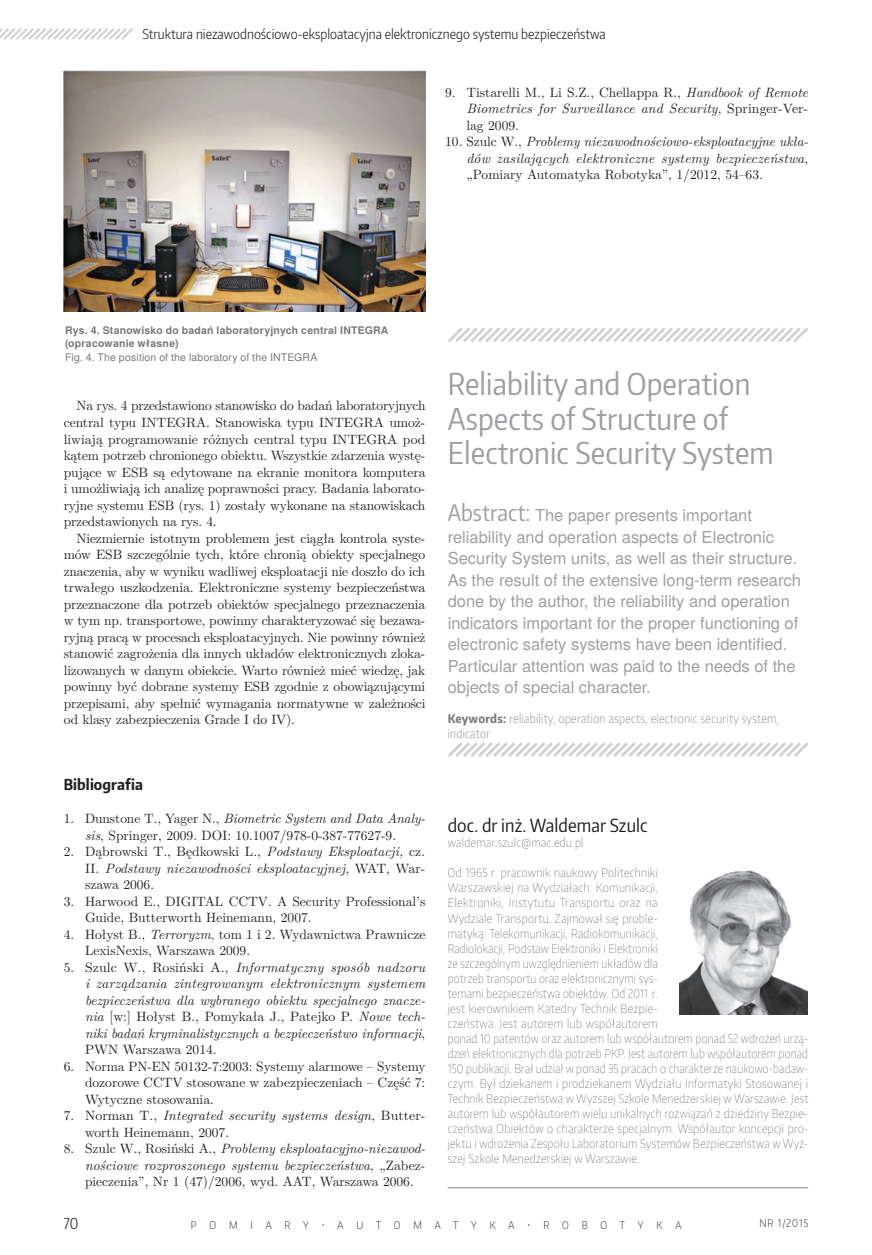
<style>
.page{position:relative;width:872px;height:1255px;background:#fff}
.page>*{position:absolute;margin:0;border:0;box-sizing:border-box;transform-origin:0 0}
.t1{font:30px/34.5px "Encode Sans Condensed";letter-spacing:.005em;color:#9d9fa2}
.t2{font:18px "Encode Sans Condensed";letter-spacing:.005em;color:#231f20}
.t3{font:16.5px/21.5px "Te X Gyre Heros";color:#9d9fa2}
.t4{font:700 15px "Encode Sans Condensed";letter-spacing:.005em;color:#231f20}
.t5{font:300 15px "Encode Sans Condensed";color:#231f20}
.t6{font:13.5px/16.5px "LM Roman 10";color:#231f20;text-align:justify}
.t7{font:italic 13.5px/16.5px "LM Roman 10";letter-spacing:.005em;color:#231f20;text-align:justify}
.t8{font:300 13.5px "Encode Sans Condensed";color:#231f20}
.t9{font:100 12px/15px "Encode Sans Condensed";letter-spacing:.02em;color:#76787b}
.t10{font:700 10.5px/13.5px "Te X Gyre Heros";letter-spacing:.02em;color:#76787b}
.t11{font:10.5px "Te X Gyre Heros";letter-spacing:.015em;color:#76787b}
.t12{font:200 10.5px "Encode Sans Condensed";letter-spacing:1.225em;color:#231f20}
.s1{font-style:italic}
.s2{font-style:normal}
.s3{font-family:"Encode Sans Condensed";font-size:22.5px}
.s4{font-weight:700}
</style>
<div class="page">
<svg style="left:448px;top:742px;width:361px;height:15px"></svg>
<hr style="left:448px;top:1187px;width:360px;height:1px;background:#808285">
<img style="left:680px;top:870px;width:127px;height:144px">
<img style="left:64px;top:71px;width:361px;height:241px">
<svg style="left:448px;top:327px;width:360px;height:15px"></svg>
<svg style="left:0;top:28px;width:133px;height:12px"></svg>
<p class="t8" style="left:142px;top:25px;width:465px">Struktura niezawodnościowo-eksploatacyjna elektronicznego systemu bezpieczeństwa</p>
<p class="t6" style="left:466px;top:83px;width:343px;text-indent:-21px">9. Tistarelli M., Li S.Z., Chellappa R., <span class="s1">Handbook of Remote Biometrics for Surveillance and Security</span>, Springer-Ver&shy;lag 2009.</p>
<p class="t7" style="left:466px;top:132px;width:343px;text-indent:-21px"><span class="s2">10. Szulc W.,</span> Problemy niezawodnościowo-eksploatacyjne ukła&shy;dów zasilających elektroniczne systemy bezpieczeństwa<span class="s2">, „Pomiary Automatyka Robotyka”, 1/2012, 54–63.</span></p>
<p class="t10" style="left:65px;top:323px;width:325px">Rys. 4. Stanowisko do badań laboratoryjnych central INTEGRA (opracowanie własne)</p>
<p class="t11" style="left:65px;top:349px;width:254px">Fig. 4. The position of the laboratory of the INTEGRA</p>
<p class="t6" style="left:64px;top:396px;width:363px;text-indent:13px">Na rys. 4 przedstawiono stanowisko do badań laboratoryjnych central typu INTEGRA. Stanowiska typu INTEGRA umoż&shy;liwiają programowanie różnych central typu INTEGRA pod kątem potrzeb chronionego obiektu. Wszystkie zdarzenia wystę&shy;pujące w ESB są edytowane na ekranie monitora komputera i umożliwiają ich analizę poprawności pracy. Badania laborato&shy;ryjne systemu ESB (rys. 1) zostały wykonane na stanowiskach przedstawionych na rys. 4.</p>
<p class="t6" style="left:64px;top:528px;width:363px;text-indent:13px">Niezmiernie istotnym problemem jest ciągła kontrola syste&shy;mów ESB szczególnie tych, które chronią obiekty specjalnego znaczenia, aby w wyniku wadliwej eksploatacji nie doszło do ich trwałego uszkodzenia. Elektroniczne systemy bezpieczeństwa przeznaczone dla potrzeb obiektów specjalnego przeznaczenia w tym np. transportowe, powinny charakteryzować się bezawa&shy;ryjną pracą w procesach eksploatacyjnych. Nie powinny również stanowić zagrożenia dla innych układów elektronicznych zloka&shy;lizowanych w danym obiekcie. Warto również mieć wiedzę, jak powinny być dobrane systemy ESB zgodnie z obowiązującymi przepisami, aby spełnić wymagania normatywne w zależności od klasy zabezpieczenia Grade I do IV).</p>
<p class="t4" style="left:64px;top:774px;width:81px">Bibliografia</p>
<p class="t6" style="left:64px;top:809px;width:363px;text-align:center">1. Dunstone T., Yager N., <span class="s1">Biometric System and Data Analy&shy;sis</span>, Springer, 2009. DOI: 10.1007/978-0-387-77627-9.</p>
<p class="t7" style="left:85px;top:842px;width:342px;text-indent:-21px"><span class="s2">2. Dąbrowski T., Będkowski L.,</span> Podstawy Eksploatacji, <span class="s2">cz.<br>II.</span> Podstawy niezawodności eksploatacyjnej<span class="s2">, WAT, War&shy;szawa 2006.</span></p>
<p class="t6" style="left:85px;top:891px;width:342px;text-indent:-21px">3. Harwood E., DIGITAL CCTV. A Security Professional’s<br>Guide, Butterworth Heinemann, 2007.</p>
<p class="t6" style="left:85px;top:924px;width:342px;text-indent:-21px">4. Hołyst B., <span class="s1">Terroryzm</span>, tom 1 i 2. Wydawnictwa Prawnicze<br>LexisNexis, Warszawa 2009.</p>
<p class="t7" style="left:85px;top:957px;width:342px;text-indent:-21px"><span class="s2">5. Szulc W., Rosiński A.,</span> Informatyczny sposób nadzoru i zarządzania zintegrowanym elektronicznym systemem bezpieczeństwa dla wybranego obiektu specjalnego znacze&shy;nia <span class="s2">[w:] Hołyst B., Pomykała J., Patejko P.</span> Nowe tech&shy;niki badań kryminalistycznych a bezpieczeństwo informacji<span class="s2">, PWN Warszawa 2014.</span></p>
<p class="t6" style="left:85px;top:1056px;width:342px;text-indent:-21px">6. Norma PN-EN 50132-7:2003: Systemy alarmowe – Systemy dozorowe CCTV stosowane w zabezpieczeniach – Część 7:<br>Wytyczne stosowania.</p>
<p class="t6" style="left:85px;top:1106px;width:342px;text-indent:-21px">7. Norman T., <span class="s1">Integrated security systems design</span>, Butter&shy;worth Heinemann, 2007.</p>
<p class="t6" style="left:85px;top:1139px;width:342px;text-indent:-21px">8. Szulc W., Rosiński A., <span class="s1">Problemy eksploatacyjno-niezawod&shy;nościowe rozproszonego systemu bezpieczeństwa</span>, „Zabez&shy;pieczenia”, Nr 1 (47)/2006, wyd. AAT, Warszawa 2006.</p>
<h1 class="t1" style="left:448px;top:366px;width:327px">Reliability and Operation<br>Aspects of Structure of<br>Electronic Security System</h1>
<p class="t3" style="left:448px;top:503px;width:355px"><span class="s3">Abstract:</span> The paper presents important reliability and operation aspects of Electronic Security System units, as well as their structure.<br>As the result of the extensive long-term research done by the author, the reliability and operation indicators important for the proper functioning of electronic safety systems have been identified.<br>Particular attention was paid to the needs of the objects of special character.</p>
<p class="t9" style="left:448px;top:710px;width:333px"><span class="s4">Keywords:</span> reliability, operation aspects, electronic security system, indicator</p>
<h2 class="t2" style="left:448px;top:813px;width:201px">doc. dr inż. Waldemar Szulc</h2>
<p class="t9" style="left:448px;top:835px;width:137px">waldemar.szulc@mac.edu.pl</p>
<p class="t9" style="left:448px;top:865px;width:362px">Od 1965 r. pracownik naukowy Politechniki<br>Warszawskiej na Wydziałach: Komunikacji,<br>Elektroniki, Instytutu Transportu oraz na<br>Wydziale Transportu. Zajmował się proble-<br>matyką: Telekomunikacji, Radiokomunikacji,<br>Radiolokacji, Podstaw Elektroniki i Elektroniki<br>ze szczególnym uwzględnieniem układów dla<br>potrzeb transportu oraz elektronicznymi sys-<br>temami bezpieczeństwa obiektów. Od 2011 r.<br>jest kierownikiem Katedry Technik Bezpie-<br>czeństwa. Jest autorem lub współautorem<br>ponad 10 patentów oraz autorem lub współautorem ponad 52 wdrożeń urzą&shy;dzeń elektronicznych dla potrzeb PKP. Jest autorem lub współautorem ponad 150 publikacji. Brał udział w ponad 35 pracach o charakterze naukowo-badaw&shy;czym. Był dziekanem i prodziekanem Wydziału Informatyki Stosowanej i Technik Bezpieczeństwa w Wyższej Szkole Menedżerskiej w Warszawie. Jest autorem lub współautorem wielu unikalnych rozwiązań z dziedziny Bezpie&shy;czeństwa Obiektów o charakterze specjalnym. Współautor koncepcji pro&shy;jektu i wdrożenia Zespołu Laboratorium Systemów Bezpieczeństwa w Wyż&shy;szej Szkole Menedżerskiej w Warszawie.</p>
<p class="t5" style="left:64px;top:1213px;width:16px">70</p>
<p class="t12" style="left:191px;top:1217px;width:492px">POMIARY•AUTOMATYKA•ROBOTYKA</p>
<p class="t12" style="left:759px;top:1216px;width:50px">NR 1/2015</p>
</div>
